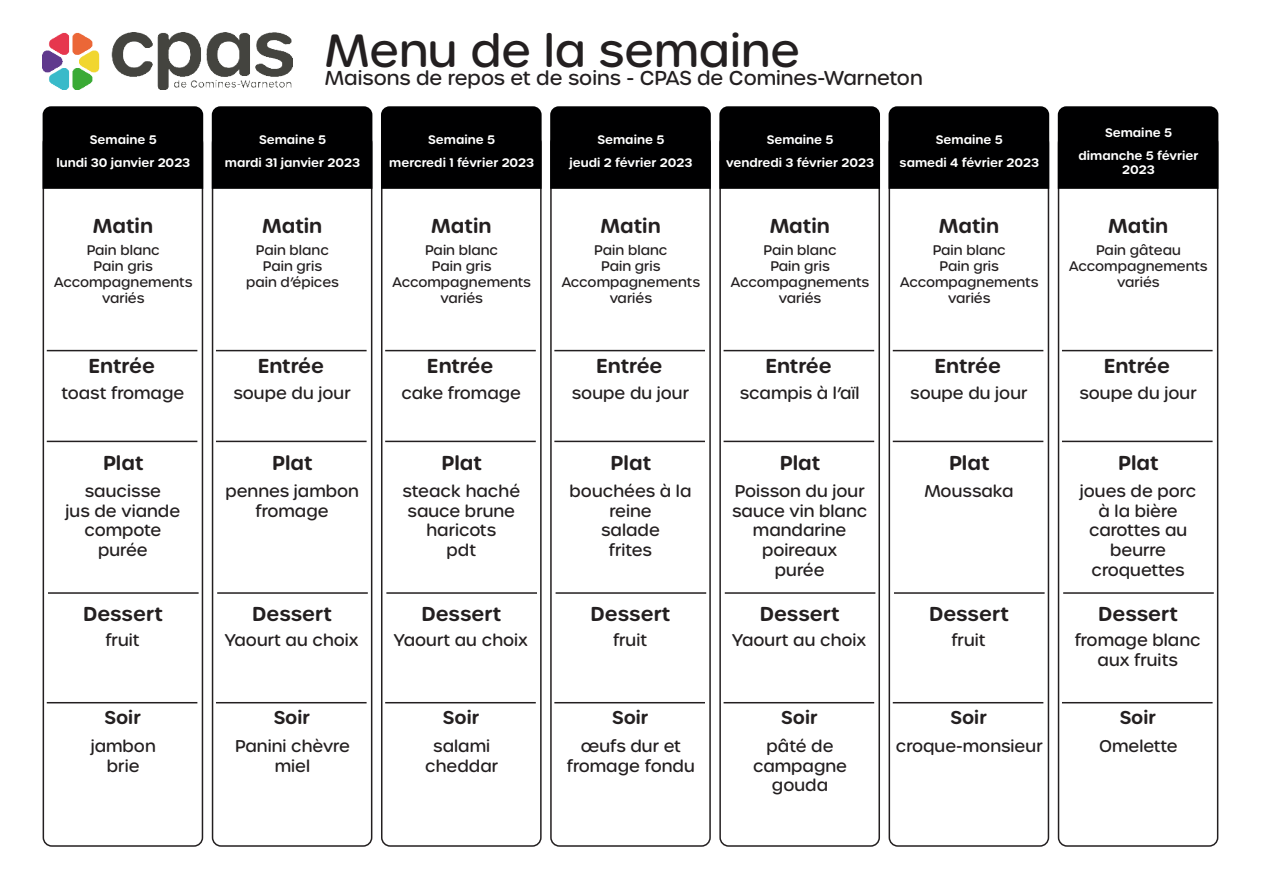
<style>
.page{position:relative;width:1263px;height:893px;background:#fff}
.page>*{position:absolute;margin:0;border:0;box-sizing:border-box;transform-origin:0 0}
.t1{font:500 45px "Urbane Rounded";color:#231f20}
.t2{font:600 19.5px "Urbane Rounded";color:#231f20}
.t3{font:500 19.5px "Urbane Rounded";color:#231f20}
.t4{font:600 18px "Urbane Rounded";color:#231f20}
.t5{font:500 16.5px/19.8px "Urbane Rounded";color:#231f20;text-align:center}
.t6{font:500 13.5px/16.2px "Urbane Rounded";color:#231f20;text-align:center}
.t7{font:600 12px/23px "Urbane Rounded";color:#fff;text-align:center}
</style>
<div class="page">
<img style="left:43px;top:32px;width:249px;height:57px">
<div style="left:43px;top:134px;width:160px;height:713px;border:2px solid #231f20;border-radius:9px"></div>
<div style="left:43px;top:106px;width:160px;height:83px;background:#000001"></div>
<hr style="left:47px;top:350px;width:150px;height:1px;background:#231f20">
<hr style="left:47px;top:441px;width:150px;height:1px;background:#231f20">
<hr style="left:48px;top:592px;width:151px;height:2px;background:#231f20">
<hr style="left:47px;top:702px;width:150px;height:1px;background:#231f20">
<div style="left:212px;top:134px;width:160px;height:713px;border:2px solid #231f20;border-radius:9px"></div>
<div style="left:212px;top:106px;width:160px;height:83px;background:#000001"></div>
<hr style="left:216px;top:350px;width:151px;height:1px;background:#231f20">
<hr style="left:216px;top:441px;width:151px;height:1px;background:#231f20">
<hr style="left:217px;top:592px;width:151px;height:2px;background:#231f20">
<hr style="left:216px;top:702px;width:151px;height:1px;background:#231f20">
<div style="left:381px;top:134px;width:161px;height:713px;border:2px solid #231f20;border-radius:9px"></div>
<div style="left:381px;top:106px;width:161px;height:83px;background:#000001"></div>
<hr style="left:385px;top:350px;width:151px;height:1px;background:#231f20">
<hr style="left:385px;top:441px;width:151px;height:1px;background:#231f20">
<hr style="left:386px;top:592px;width:151px;height:2px;background:#231f20">
<hr style="left:385px;top:702px;width:151px;height:1px;background:#231f20">
<div style="left:550px;top:134px;width:161px;height:713px;border:2px solid #231f20;border-radius:9px"></div>
<div style="left:550px;top:106px;width:161px;height:83px;background:#000001"></div>
<hr style="left:554px;top:350px;width:151px;height:1px;background:#231f20">
<hr style="left:554px;top:441px;width:151px;height:1px;background:#231f20">
<hr style="left:556px;top:592px;width:150px;height:2px;background:#231f20">
<hr style="left:554px;top:702px;width:151px;height:1px;background:#231f20">
<div style="left:719px;top:134px;width:161px;height:713px;border:2px solid #231f20;border-radius:9px"></div>
<div style="left:719px;top:106px;width:161px;height:83px;background:#000001"></div>
<hr style="left:723px;top:350px;width:151px;height:1px;background:#231f20">
<hr style="left:723px;top:441px;width:151px;height:1px;background:#231f20">
<hr style="left:725px;top:592px;width:150px;height:2px;background:#231f20">
<hr style="left:723px;top:702px;width:151px;height:1px;background:#231f20">
<div style="left:888px;top:134px;width:161px;height:713px;border:2px solid #231f20;border-radius:9px"></div>
<div style="left:888px;top:106px;width:161px;height:83px;background:#000001"></div>
<hr style="left:893px;top:350px;width:150px;height:1px;background:#231f20">
<hr style="left:893px;top:441px;width:150px;height:1px;background:#231f20">
<hr style="left:894px;top:592px;width:150px;height:2px;background:#231f20">
<hr style="left:893px;top:702px;width:150px;height:1px;background:#231f20">
<div style="left:1058px;top:134px;width:160px;height:713px;border:2px solid #231f20;border-radius:9px"></div>
<div style="left:1058px;top:106px;width:160px;height:83px;background:#000001"></div>
<hr style="left:1062px;top:350px;width:150px;height:1px;background:#231f20">
<hr style="left:1062px;top:441px;width:150px;height:1px;background:#231f20">
<hr style="left:1063px;top:592px;width:151px;height:2px;background:#231f20">
<hr style="left:1062px;top:702px;width:150px;height:1px;background:#231f20">
<h1 class="t1" style="left:325px;top:30px;width:477px">Menu de la semaine</h1>
<p class="t3" style="left:325px;top:69px;width:599px">Maisons de repos et de soins - CPAS de Comines-Warneton</p>
<p class="t7" style="left:56px;top:129px;width:135px">Semaine 5<br>lundi 30 janvier 2023</p>
<p class="t7" style="left:225px;top:129px;width:137px">Semaine 5<br>mardi 31 janvier 2023</p>
<p class="t7" style="left:389px;top:129px;width:146px">Semaine 5<br>mercredi 1 février 2023</p>
<p class="t7" style="left:569px;top:129px;width:124px">Semaine 5<br>jeudi 2 février 2023</p>
<p class="t7" style="left:726px;top:129px;width:149px">Semaine 5<br>vendredi 3 février 2023</p>
<p class="t7" style="left:900px;top:129px;width:141px">Semaine 5<br>samedi 4 février 2023</p>
<p class="t7" style="left:1078px;top:121px;width:121px">Semaine 5 dimanche 5 février</p>
<p class="t7" style="left:1122px;top:159px;width:34px">2023</p>
<p class="t2" style="left:93px;top:217px;width:62px">Matin</p>
<p class="t2" style="left:262px;top:217px;width:62px">Matin</p>
<p class="t2" style="left:431px;top:217px;width:62px">Matin</p>
<p class="t2" style="left:600px;top:217px;width:62px">Matin</p>
<p class="t2" style="left:770px;top:217px;width:62px">Matin</p>
<p class="t2" style="left:939px;top:217px;width:62px">Matin</p>
<p class="t2" style="left:1108px;top:217px;width:62px">Matin</p>
<p class="t6" style="left:54px;top:243px;width:140px">Pain blanc<br>Pain gris<br>Accompagnements variés</p>
<p class="t6" style="left:246px;top:243px;width:94px">Pain blanc<br>Pain gris pain d’épices</p>
<p class="t6" style="left:392px;top:243px;width:140px">Pain blanc<br>Pain gris<br>Accompagnements variés</p>
<p class="t6" style="left:562px;top:243px;width:140px">Pain blanc<br>Pain gris<br>Accompagnements variés</p>
<p class="t6" style="left:731px;top:243px;width:140px">Pain blanc<br>Pain gris<br>Accompagnements variés</p>
<p class="t6" style="left:900px;top:243px;width:140px">Pain blanc<br>Pain gris<br>Accompagnements variés</p>
<p class="t6" style="left:1069px;top:243px;width:140px">Pain gâteau<br>Accompagnements variés</p>
<p class="t2" style="left:89px;top:358px;width:68px">Entrée</p>
<p class="t2" style="left:258px;top:358px;width:68px">Entrée</p>
<p class="t2" style="left:427px;top:358px;width:68px">Entrée</p>
<p class="t2" style="left:596px;top:358px;width:68px">Entrée</p>
<p class="t2" style="left:765px;top:358px;width:68px">Entrée</p>
<p class="t2" style="left:934px;top:358px;width:68px">Entrée</p>
<p class="t2" style="left:1104px;top:358px;width:68px">Entrée</p>
<p class="t5" style="left:61px;top:384px;width:124px">toast fromage</p>
<p class="t5" style="left:233px;top:384px;width:119px">soupe du jour</p>
<p class="t5" style="left:401px;top:384px;width:121px">cake fromage</p>
<p class="t5" style="left:572px;top:384px;width:119px">soupe du jour</p>
<p class="t5" style="left:740px;top:384px;width:121px">scampis à l’aïl</p>
<p class="t5" style="left:910px;top:384px;width:119px">soupe du jour</p>
<p class="t5" style="left:1079px;top:384px;width:119px">soupe du jour</p>
<p class="t2" style="left:103px;top:454px;width:42px">Plat</p>
<p class="t2" style="left:272px;top:454px;width:42px">Plat</p>
<p class="t2" style="left:441px;top:454px;width:42px">Plat</p>
<p class="t2" style="left:611px;top:454px;width:42px">Plat</p>
<p class="t2" style="left:780px;top:454px;width:42px">Plat</p>
<p class="t2" style="left:949px;top:454px;width:42px">Plat</p>
<p class="t2" style="left:1118px;top:454px;width:42px">Plat</p>
<p class="t5" style="left:66px;top:482px;width:116px">saucisse<br>jus de viande compote purée</p>
<p class="t5" style="left:225px;top:482px;width:135px">pennes jambon fromage</p>
<p class="t5" style="left:402px;top:482px;width:119px">steack haché sauce brune haricots<br>pdt</p>
<p class="t5" style="left:570px;top:482px;width:123px">bouchées à la reine<br>salade<br>frites</p>
<p class="t5" style="left:732px;top:482px;width:137px">Poisson du jour sauce vin blanc mandarine poireaux<br>purée</p>
<p class="t5" style="left:924px;top:482px;width:91px">Moussaka</p>
<p class="t5" style="left:1080px;top:482px;width:118px">joues de porc à la bière carottes au beurre croquettes</p>
<p class="t2" style="left:83px;top:605px;width:81px">Dessert</p>
<p class="t2" style="left:252px;top:605px;width:81px">Dessert</p>
<p class="t2" style="left:421px;top:605px;width:81px">Dessert</p>
<p class="t2" style="left:591px;top:605px;width:81px">Dessert</p>
<p class="t2" style="left:760px;top:605px;width:81px">Dessert</p>
<p class="t2" style="left:929px;top:605px;width:81px">Dessert</p>
<p class="t2" style="left:1098px;top:605px;width:81px">Dessert</p>
<p class="t5" style="left:105px;top:631px;width:36px">fruit</p>
<p class="t5" style="left:225px;top:631px;width:136px">Yaourt au choix</p>
<p class="t5" style="left:394px;top:631px;width:136px">Yaourt au choix</p>
<p class="t5" style="left:613px;top:631px;width:36px">fruit</p>
<p class="t5" style="left:732px;top:631px;width:136px">Yaourt au choix</p>
<p class="t5" style="left:951px;top:631px;width:36px">fruit</p>
<p class="t5" style="left:1075px;top:631px;width:128px">fromage blanc aux fruits</p>
<p class="t4" style="left:105px;top:709px;width:38px">Soir</p>
<p class="t4" style="left:274px;top:709px;width:38px">Soir</p>
<p class="t4" style="left:443px;top:709px;width:38px">Soir</p>
<p class="t4" style="left:612px;top:709px;width:38px">Soir</p>
<p class="t4" style="left:781px;top:709px;width:38px">Soir</p>
<p class="t4" style="left:950px;top:709px;width:38px">Soir</p>
<p class="t4" style="left:1120px;top:709px;width:38px">Soir</p>
<p class="t5" style="left:91px;top:737px;width:66px">jambon brie</p>
<p class="t5" style="left:235px;top:737px;width:116px">Panini chèvre miel</p>
<p class="t5" style="left:425px;top:737px;width:75px">salami cheddar</p>
<p class="t5" style="left:567px;top:737px;width:129px">œufs dur et fromage fondu</p>
<p class="t5" style="left:753px;top:737px;width:96px">pâté de campagne gouda</p>
<p class="t5" style="left:896px;top:737px;width:148px">croque-monsieur</p>
<p class="t5" style="left:1099px;top:737px;width:80px">Omelette</p>
</div>
